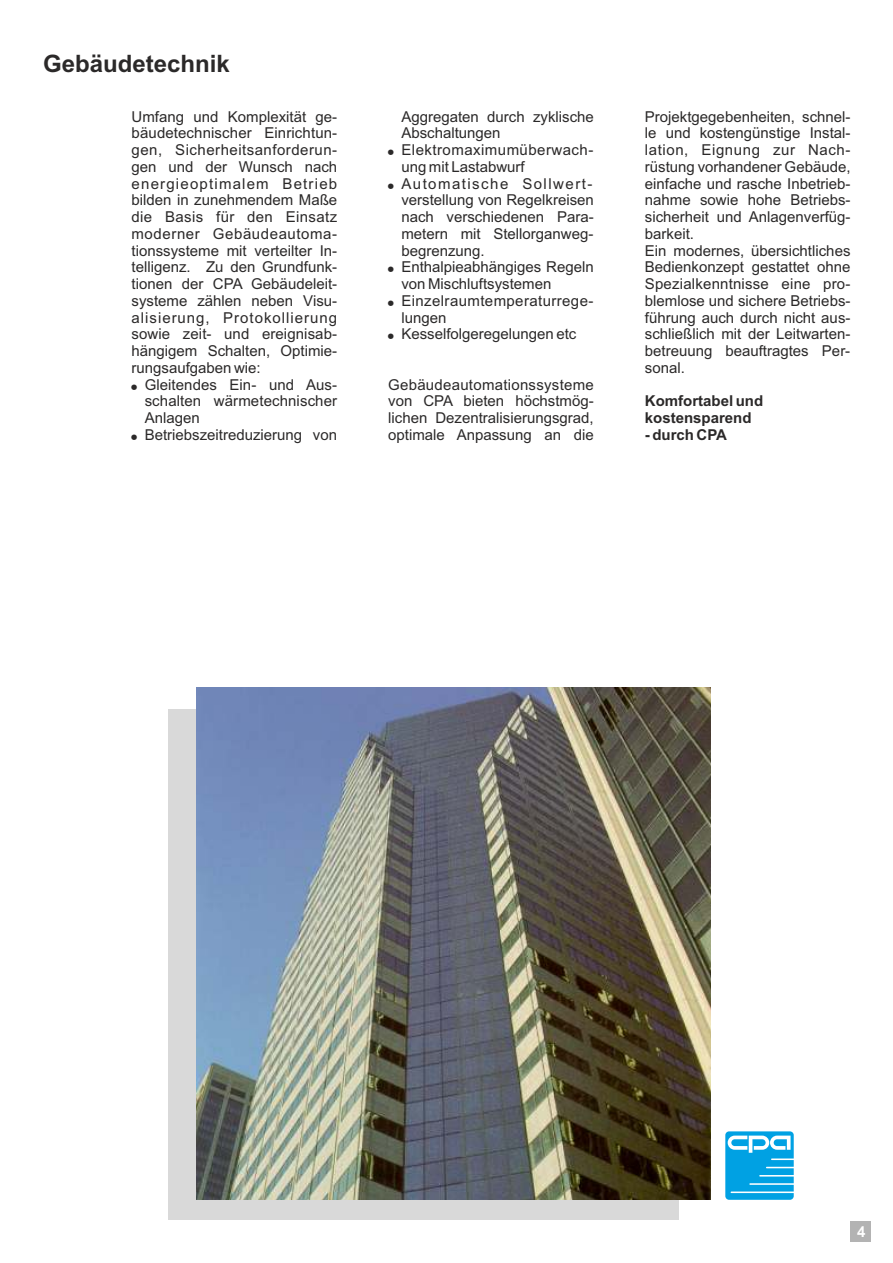
<style>
.page{position:relative;width:893px;height:1263px;background:#fff}
.page>*{position:absolute;margin:0;border:0;box-sizing:border-box;transform-origin:0 0}
.t1{font:700 24px "Arial";color:#2b2929}
.t2{font:15px "Arial";color:#2b2929}
.t3{font:15px "Arial";letter-spacing:.025em;color:#2b2929}
.t4{font:15px "Arial";letter-spacing:.04em;color:#2b2929}
.t5{font:700 15px "Arial";color:#2b2929}
.t6{font:15px "Arial";letter-spacing:.035em;color:#2b2929}
.t7{font:15px "Arial";letter-spacing:.065em;color:#2b2929}
.t8{font:15px "Arial";letter-spacing:.02em;color:#2b2929}
.t9{font:15px "Arial";letter-spacing:.03em;color:#2b2929}
.t10{font:15px "Arial";letter-spacing:.08em;color:#2b2929}
.t11{font:15px "Arial";letter-spacing:.1em;color:#2b2929}
.t12{font:700 15px "Arial";color:#fff}
</style>
<div class="page">
<div style="left:169px;top:710px;width:510px;height:510px;background:#d9d9d9"></div>
<img style="left:196px;top:687px;width:515px;height:513px">
<div style="left:850px;top:1222px;width:21px;height:20px;background:#b3b3b3"></div>
<svg style="left:725px;top:1131px;width:69px;height:69px;background:#30b2e8"></svg>
<h1 class="t1" style="left:43px;top:55px;width:188px">Gebäudetechnik</h1>
<p class="t2" style="left:132px;top:111px;width:207px">Umfang und Komplexität ge-</p>
<p class="t2" style="left:401px;top:111px;width:194px">Aggregaten durch zyklische</p>
<p class="t2" style="left:645px;top:111px;width:207px">Projektgegebenheiten, schnel-</p>
<p class="t2" style="left:132px;top:127px;width:207px">bäudetechnischer Einrichtun-</p>
<p class="t2" style="left:401px;top:127px;width:101px">Abschaltungen</p>
<p class="t2" style="left:645px;top:127px;width:207px">le und kostengünstige Instal-</p>
<p class="t6" style="left:132px;top:144px;width:207px">gen, Sicherheitsanforderun-</p>
<p class="t9" style="left:401px;top:144px;width:193px">Elektromaximumüberwach-</p>
<p class="t4" style="left:645px;top:144px;width:207px">lation, Eignung zur Nach-</p>
<p class="t2" style="left:132px;top:161px;width:207px">gen und der Wunsch nach</p>
<p class="t2" style="left:401px;top:161px;width:125px">ung mit Lastabwurf</p>
<p class="t2" style="left:645px;top:161px;width:207px">rüstung vorhandener Gebäude,</p>
<p class="t10" style="left:132px;top:178px;width:207px">energieoptimalem Betrieb</p>
<p class="t11" style="left:401px;top:178px;width:192px">Automatische Sollwert-</p>
<p class="t2" style="left:645px;top:178px;width:207px">einfache und rasche Inbetrieb-</p>
<p class="t2" style="left:132px;top:194px;width:207px">bilden in zunehmendem Maße</p>
<p class="t2" style="left:401px;top:194px;width:194px">verstellung von Regelkreisen</p>
<p class="t2" style="left:645px;top:194px;width:207px">nahme sowie hohe Betriebs-</p>
<p class="t3" style="left:132px;top:211px;width:207px">die Basis für den Einsatz</p>
<p class="t2" style="left:401px;top:211px;width:194px">nach verschiedenen Para-</p>
<p class="t2" style="left:645px;top:211px;width:207px">sicherheit und Anlagenverfüg-</p>
<p class="t4" style="left:132px;top:228px;width:207px">moderner Gebäudeautoma-</p>
<p class="t2" style="left:401px;top:228px;width:194px">metern mit Stellorganweg-</p>
<p class="t2" style="left:645px;top:228px;width:51px">barkeit.</p>
<p class="t2" style="left:132px;top:245px;width:207px">tionssysteme mit verteilter In-</p>
<p class="t2" style="left:401px;top:245px;width:85px">begrenzung.</p>
<p class="t2" style="left:645px;top:245px;width:207px">Ein modernes, übersichtliches</p>
<p class="t2" style="left:132px;top:261px;width:207px">telligenz. Zu den Grundfunk-</p>
<p class="t2" style="left:401px;top:261px;width:194px">Enthalpieabhängiges Regeln</p>
<p class="t2" style="left:645px;top:261px;width:207px">Bedienkonzept gestattet ohne</p>
<p class="t2" style="left:132px;top:278px;width:207px">tionen der CPA Gebäudeleit-</p>
<p class="t2" style="left:401px;top:278px;width:152px">von Mischluftsystemen</p>
<p class="t2" style="left:645px;top:278px;width:207px">Spezialkenntnisse eine pro-</p>
<p class="t2" style="left:132px;top:295px;width:207px">systeme zählen neben Visu-</p>
<p class="t3" style="left:401px;top:295px;width:194px">Einzelraumtemperaturrege-</p>
<p class="t2" style="left:645px;top:295px;width:207px">blemlose und sichere Betriebs-</p>
<p class="t7" style="left:132px;top:312px;width:207px">alisierung, Protokollierung</p>
<p class="t2" style="left:401px;top:312px;width:47px">lungen</p>
<p class="t2" style="left:645px;top:312px;width:207px">führung auch durch nicht aus-</p>
<p class="t2" style="left:132px;top:328px;width:207px">sowie zeit- und ereignisab-</p>
<p class="t2" style="left:401px;top:328px;width:177px">Kesselfolgeregelungen etc</p>
<p class="t2" style="left:645px;top:328px;width:207px">schließlich mit der Leitwarten-</p>
<p class="t2" style="left:132px;top:345px;width:207px">hängigem Schalten, Optimie-</p>
<p class="t2" style="left:645px;top:345px;width:207px">betreuung beauftragtes Per-</p>
<p class="t2" style="left:132px;top:362px;width:131px">rungsaufgaben wie:</p>
<p class="t2" style="left:645px;top:362px;width:42px">sonal.</p>
<p class="t2" style="left:145px;top:379px;width:194px">Gleitendes Ein- und Aus-</p>
<p class="t8" style="left:388px;top:379px;width:207px">Gebäudeautomationssysteme</p>
<p class="t2" style="left:145px;top:395px;width:194px">schalten wärmetechnischer</p>
<p class="t2" style="left:388px;top:395px;width:207px">von CPA bieten höchstmög-</p>
<p class="t5" style="left:645px;top:395px;width:120px">Komfortabel und</p>
<p class="t2" style="left:145px;top:412px;width:57px">Anlagen</p>
<p class="t2" style="left:388px;top:412px;width:207px">lichen Dezentralisierungsgrad,</p>
<p class="t5" style="left:645px;top:412px;width:108px">kostensparend</p>
<p class="t2" style="left:145px;top:429px;width:194px">Betriebszeitreduzierung von</p>
<p class="t2" style="left:388px;top:429px;width:207px">optimale Anpassung an die</p>
<p class="t5" style="left:645px;top:429px;width:84px">- durch CPA</p>
<p class="t12" style="left:857px;top:1226px;width:10px">4</p>
</div>
